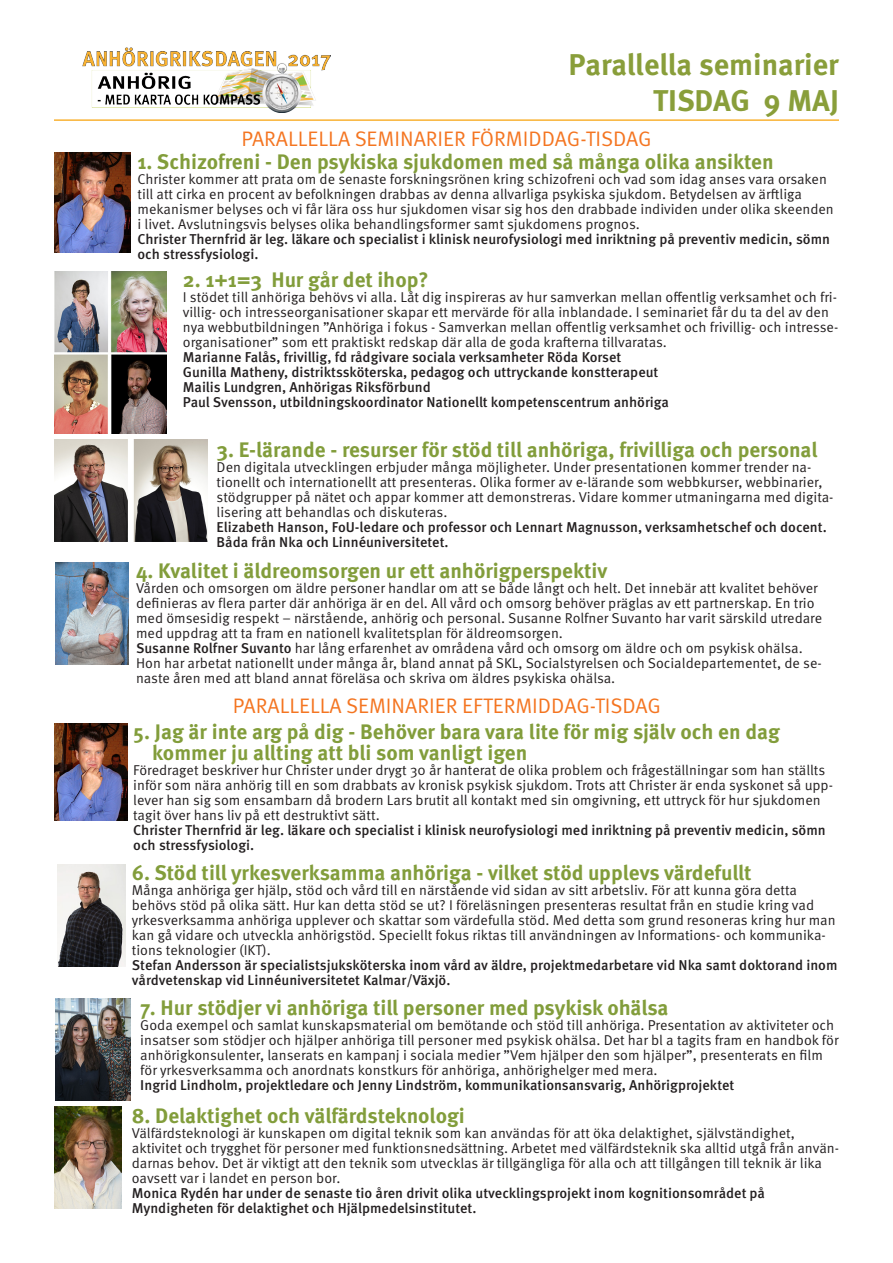
<style>
.page{position:relative;width:893px;height:1263px;background:#fff}
.page>*{position:absolute;margin:0;border:0;box-sizing:border-box;transform-origin:0 0}
.t1{font:700 30px "Meta OT";color:#899e3a}
.t2{font:700 21px "Meta OT";color:#829d3b}
.t3{font:21px "Meta OT Norm";color:#f47521}
.t4{font:14.25px/15px "Meta OT Norm";color:#231f20}
.t5{font:500 14.25px/15px "Meta OT";color:#231f20}
.s1{font-family:"Meta OT";font-weight:500}
</style>
<div class="page">
<img style="left:82px;top:48px;width:249px;height:65px">
<img style="left:55px;top:562px;width:73px;height:102px">
<img style="left:54px;top:440px;width:153px;height:102px">
<img style="left:55px;top:153px;width:76px;height:100px">
<hr style="left:54px;top:119px;width:785px;height:2px;background:#f9b233">
<img style="left:55px;top:271px;width:111px;height:162px">
<img style="left:57px;top:864px;width:68px;height:102px">
<img style="left:55px;top:998px;width:76px;height:102px">
<img style="left:54px;top:723px;width:73px;height:97px">
<img style="left:54px;top:1107px;width:68px;height:101px">
<p class="t1" style="left:568px;top:45px;width:272px">Parallella seminarier</p>
<p class="t1" style="left:653px;top:81px;width:187px">TISDAG 9 MAJ</p>
<p class="t3" style="left:241px;top:126px;width:412px">PARALLELLA SEMINARIER FÖRMIDDAG-TISDAG</p>
<p class="t2" style="left:137px;top:148px;width:638px">1. Schizofreni - Den psykiska sjukdomen med så många olika ansikten</p>
<p class="t4" style="left:137px;top:171px;width:698px">Christer kommer att prata om de senaste forskningsrönen kring schizofreni och vad som idag anses vara orsaken till att cirka en procent av befolkningen drabbas av denna allvarliga psykiska sjukdom. Betydelsen av ärftliga mekanismer belyses och vi får lära oss hur sjukdomen visar sig hos den drabbade individen under olika skeenden i livet. Avslutningsvis belyses olika behandlingsformer samt sjukdomens prognos.</p>
<p class="t5" style="left:137px;top:231px;width:694px">Christer Thernfrid är leg. läkare och specialist i klinisk neurofysiologi med inriktning på preventiv medicin, sömn och stressfysiologi.</p>
<p class="t2" style="left:183px;top:266px;width:247px">2. 1+1=3 Hur går det ihop?</p>
<p class="t4" style="left:183px;top:290px;width:657px">I stödet till anhöriga behövs vi alla. Låt dig inspireras av hur samverkan mellan offentlig verksamhet och fri&shy;villig- och intresseorganisationer skapar ett mervärde för alla inblandade. I seminariet får du ta del av den nya webbutbildningen ”Anhöriga i fokus - Samverkan mellan offentlig verksamhet och frivillig- och intresse&shy;organisationer” som ett praktiskt redskap där alla de goda krafterna tillvaratas.</p>
<p class="t5" style="left:183px;top:350px;width:440px">Marianne Falås, frivillig, fd rådgivare sociala verksamheter Röda Korset</p>
<p class="t5" style="left:183px;top:365px;width:477px">Gunilla Matheny, distriktssköterska, pedagog och uttryckande konstterapeut</p>
<p class="t5" style="left:183px;top:380px;width:249px">Mailis Lundgren, Anhörigas Riksförbund</p>
<p class="t5" style="left:183px;top:395px;width:488px">Paul Svensson, utbildningskoordinator Nationellt kompetenscentrum anhöriga</p>
<p class="t2" style="left:217px;top:436px;width:602px">3. E-lärande - resurser för stöd till anhöriga, frivilliga och personal</p>
<p class="t4" style="left:217px;top:459px;width:618px">Den digitala utvecklingen erbjuder många möjligheter. Under presentationen kommer trender na&shy;tionellt och internationellt att presenteras. Olika former av e-lärande som webbkurser, webbinarier, stödgrupper på nätet och appar kommer att demonstreras. Vidare kommer utmaningarna med digita&shy;lisering att behandlas och diskuteras.</p>
<p class="t5" style="left:217px;top:519px;width:612px">Elizabeth Hanson, FoU-ledare och professor och Lennart Magnusson, verksamhetschef och docent.<br>Båda från Nka och Linnéuniversitetet.</p>
<p class="t2" style="left:136px;top:558px;width:473px">4. Kvalitet i äldreomsorgen ur ett anhörigperspektiv</p>
<p class="t4" style="left:136px;top:581px;width:683px">Vården och omsorgen om äldre personer handlar om att se både långt och helt. Det innebär att kvalitet behöver definieras av flera parter där anhöriga är en del. All vård och omsorg behöver präglas av ett partnerskap. En trio</p>
<p class="t4" style="left:136px;top:611px;width:688px">med ömsesidig respekt – närstående, anhörig och personal. Susanne Rolfner Suvanto har varit särskild utredare med uppdrag att ta fram en nationell kvalitetsplan för äldreomsorgen.</p>
<p class="t4" style="left:136px;top:641px;width:668px"><span class="s1">Susanne Rolfner Suvanto</span> har lång erfarenhet av områdena vård och omsorg om äldre och om psykisk ohälsa.</p>
<p class="t4" style="left:136px;top:656px;width:687px">Hon har arbetat nationellt under många år, bland annat på SKL, Socialstyrelsen och Socialdepartementet, de se&shy;naste åren med att bland annat föreläsa och skriva om äldres psykiska ohälsa.</p>
<p class="t3" style="left:233px;top:693px;width:430px">PARALLELLA SEMINARIER EFTERMIDDAG-TISDAG</p>
<p class="t2" style="left:133px;top:718px;width:648px">5. Jag är inte arg på dig - Behöver bara vara lite för mig själv och en dag</p>
<p class="t2" style="left:152px;top:739px;width:377px">kommer ju allting att bli som vanligt igen</p>
<p class="t4" style="left:133px;top:762px;width:701px">Föredraget beskriver hur Christer under drygt 30 år hanterat de olika problem och frågeställningar som han ställts inför som nära anhörig till en som drabbats av kronisk psykisk sjukdom. Trots att Christer är enda syskonet så upp&shy;lever han sig som ensambarn då brodern Lars brutit all kontakt med sin omgivning, ett uttryck för hur sjukdomen tagit över hans liv på ett destruktivt sätt.</p>
<p class="t5" style="left:133px;top:822px;width:694px">Christer Thernfrid är leg. läkare och specialist i klinisk neurofysiologi med inriktning på preventiv medicin, sömn och stressfysiologi.</p>
<p class="t2" style="left:132px;top:859px;width:621px">6. Stöd till yrkesverksamma anhöriga - vilket stöd upplevs värdefullt</p>
<p class="t4" style="left:132px;top:883px;width:705px">Många anhöriga ger hjälp, stöd och vård till en närstående vid sidan av sitt arbetsliv. För att kunna göra detta behövs stöd på olika sätt. Hur kan detta stöd se ut? I föreläsningen presenteras resultat från en studie kring vad yrkesverksamma anhöriga upplever och skattar som värdefulla stöd. Med detta som grund resoneras kring hur man kan gå vidare och utveckla anhörigstöd. Speciellt fokus riktas till användningen av Informations- och kommunika&shy;tions teknologier (IKT).</p>
<p class="t5" style="left:132px;top:958px;width:707px">Stefan Andersson är specialistsjuksköterska inom vård av äldre, projektmedarbetare vid Nka samt doktorand inom vårdvetenskap vid Linnéuniversitetet Kalmar/Växjö.</p>
<p class="t2" style="left:140px;top:995px;width:530px">7. Hur stödjer vi anhöriga till personer med psykisk ohälsa</p>
<p class="t4" style="left:140px;top:1018px;width:700px">Goda exempel och samlat kunskapsmaterial om bemötande och stöd till anhöriga. Presentation av aktiviteter och insatser som stödjer och hjälper anhöriga till personer med psykisk ohälsa. Det har bl a tagits fram en handbok för anhörigkonsulenter, lanserats en kampanj i sociala medier ”Vem hjälper den som hjälper”, presenterats en film för yrkesverksamma och anordnats konstkurs för anhöriga, anhörighelger med mera.</p>
<p class="t5" style="left:140px;top:1078px;width:596px">Ingrid Lindholm, projektledare och Jenny Lindström, kommunikationsansvarig, Anhörigprojektet</p>
<p class="t2" style="left:132px;top:1103px;width:335px">8. Delaktighet och välfärdsteknologi</p>
<p class="t4" style="left:132px;top:1126px;width:665px">Välfärdsteknologi är kunskapen om digital teknik som kan användas för att öka delaktighet, självständighet,</p>
<p class="t4" style="left:132px;top:1141px;width:709px">aktivitet och trygghet för personer med funktionsnedsättning. Arbetet med välfärdsteknik ska alltid utgå från använ&shy;darnas behov. Det är viktigt att den teknik som utvecklas är tillgängliga för alla och att tillgången till teknik är lika oavsett var i landet en person bor.</p>
<p class="t5" style="left:132px;top:1186px;width:635px">Monica Rydén har under de senaste tio åren drivit olika utvecklingsprojekt inom kognitionsområdet på</p>
<p class="t5" style="left:132px;top:1201px;width:346px">Myndigheten för delaktighet och Hjälpmedelsinstitutet.</p>
</div>
